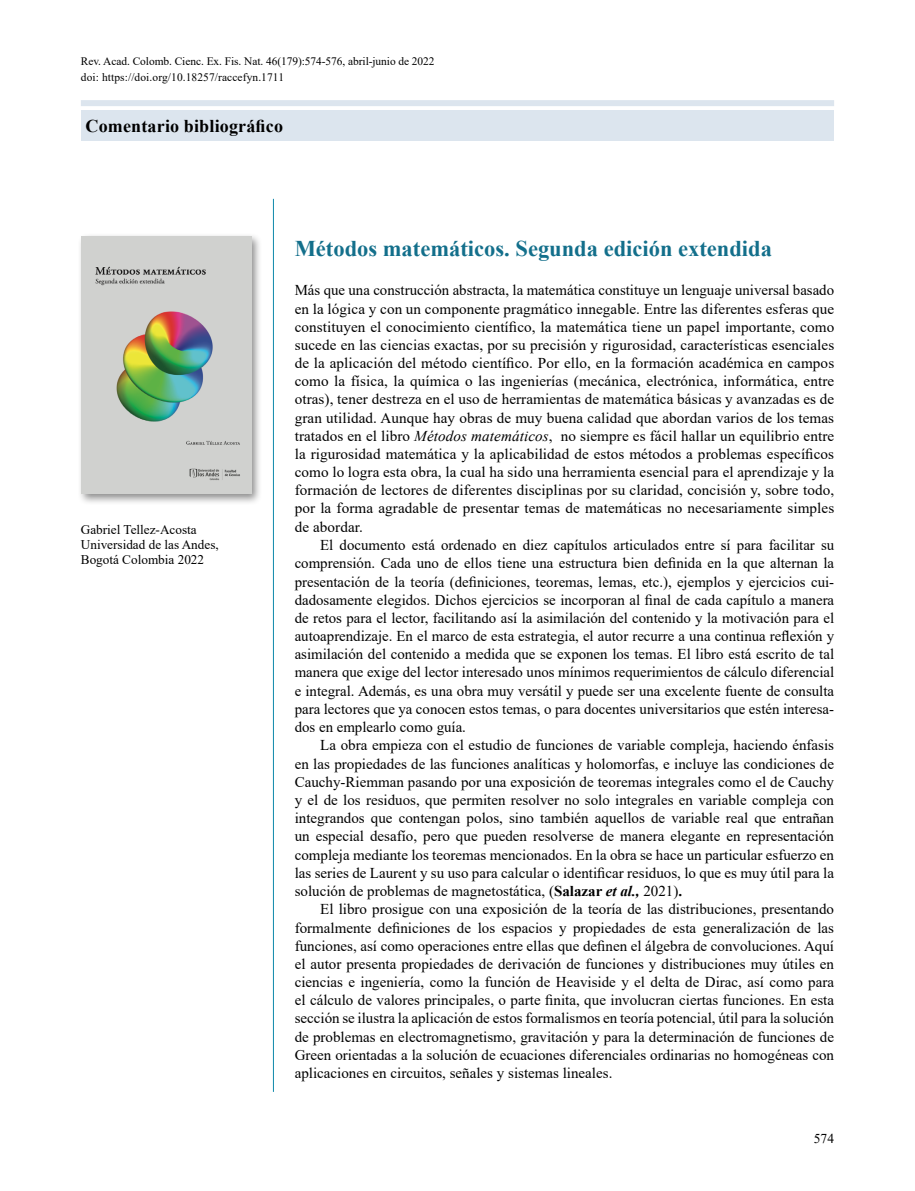
<style>
.page{position:relative;width:915px;height:1191px;background:#fff}
.page>*{position:absolute;margin:0;border:0;box-sizing:border-box;transform-origin:0 0}
.t1{font:700 22.5px "Times New Roman";color:#136f8b}
.t2{font:700 18px "Times New Roman";letter-spacing:.01em;color:#000}
.t3{font:15px/18.1px "Times New Roman";color:#000;text-align:justify}
.t4{font:13.5px "Times New Roman";color:#000}
.t5{font:13.2px/15px "Times New Roman";color:#000}
.t6{font:11.4px/15.3px "Times New Roman";letter-spacing:-.005em;color:#000}
.s1{font-style:italic}
.s2{font-weight:700}
.s3{font-weight:700;font-style:italic}
</style>
<div class="page">
<div style="left:81px;top:100px;width:752px;height:6px;background:#dce5ee"></div>
<div style="left:81px;top:111px;width:752px;height:30px;background:#dce5ee"></div>
<hr style="left:273px;top:199px;width:1px;height:892px;background:#0d88aa">
<div style="left:77px;top:233px;width:185px;height:272px;background:#000;opacity:.45"></div>
<img style="left:81px;top:236px;width:170px;height:257px">
<p class="t6" style="left:81px;top:53px;width:355px">Rev. Acad. Colomb. Cienc. Ex. Fis. Nat. 46(179):574-576, abril-junio de 2022 doi: https://doi.org/10.18257/raccefyn.1711</p>
<p class="t2" style="left:85px;top:113px;width:199px">Comentario bibliográfico</p>
<p class="t5" style="left:81px;top:521px;width:139px">Gabriel Tellez-Acosta<br>Universidad de las Andes,<br>Bogotá Colombia 2022</p>
<h1 class="t1" style="left:294px;top:232px;width:478px">Métodos matemáticos. Segunda edición extendida</h1>
<p class="t3" style="left:294px;top:281px;width:541px">Más que una construcción abstracta, la matemática constituye un lenguaje universal basado en la lógica y con un componente pragmático innegable. Entre las diferentes esferas que constituyen el conocimiento científico, la matemática tiene un papel importante, como sucede en las ciencias exactas, por su precisión y rigurosidad, características esenciales de la aplicación del método científico. Por ello, en la formación académica en campos como la física, la química o las ingenierías (mecánica, electrónica, informática, entre otras), tener destreza en el uso de herramientas de matemática básicas y avanzadas es de gran utilidad. Aunque hay obras de muy buena calidad que abordan varios de los temas tratados en el libro <span class="s1">Métodos matemáticos</span>, no siempre es fácil hallar un equilibrio entre la rigurosidad matemática y la aplicabilidad de estos métodos a problemas específicos como lo logra esta obra, la cual ha sido una herramienta esencial para el aprendizaje y la formación de lectores de diferentes disciplinas por su claridad, concisión y, sobre todo, por la forma agradable de presentar temas de matemáticas no necesariamente simples de abordar.</p>
<p class="t3" style="left:294px;top:535px;width:541px;text-indent:26px">El documento está ordenado en diez capítulos articulados entre sí para facilitar su comprensión. Cada uno de ellos tiene una estructura bien definida en la que alternan la presentación de la teoría (definiciones, teoremas, lemas, etc.), ejemplos y ejercicios cui&shy;dadosamente elegidos. Dichos ejercicios se incorporan al final de cada capítulo a manera de retos para el lector, facilitando así la asimilación del contenido y la motivación para el autoaprendizaje. En el marco de esta estrategia, el autor recurre a una continua reflexión y asimilación del contenido a medida que se exponen los temas. El libro está escrito de tal manera que exige del lector interesado unos mínimos requerimientos de cálculo diferencial e integral. Además, es una obra muy versátil y puede ser una excelente fuente de consulta para lectores que ya conocen estos temas, o para docentes universitarios que estén interesa&shy;dos en emplearlo como guía.</p>
<p class="t3" style="left:294px;top:736px;width:540px;text-indent:26px">La obra empieza con el estudio de funciones de variable compleja, haciendo énfasis en las propiedades de las funciones analíticas y holomorfas, e incluye las condiciones de Cauchy-Riemman pasando por una exposición de teoremas integrales como el de Cauchy y el de los residuos, que permiten resolver no solo integrales en variable compleja con integrandos que contengan polos, sino también aquellos de variable real que entrañan un especial desafío, pero que pueden resolverse de manera elegante en representación compleja mediante los teoremas mencionados. En la obra se hace un particular esfuerzo en las series de Laurent y su uso para calcular o identificar residuos, lo que es muy útil para la solución de problemas de magnetostática, (<span class="s2">Salazar</span> <span class="s3">et al.,</span> 2021)<span class="s2">.</span></p>
<p class="t3" style="left:294px;top:900px;width:540px;text-indent:26px">El libro prosigue con una exposición de la teoría de las distribuciones, presentando formalmente definiciones de los espacios y propiedades de esta generalización de las funciones, así como operaciones entre ellas que definen el álgebra de convoluciones. Aquí el autor presenta propiedades de derivación de funciones y distribuciones muy útiles en ciencias e ingeniería, como la función de Heaviside y el delta de Dirac, así como para el cálculo de valores principales, o parte finita, que involucran ciertas funciones. En esta sección se ilustra la aplicación de estos formalismos en teoría potencial, útil para la solución de problemas en electromagnetismo, gravitación y para la determinación de funciones de Green orientadas a la solución de ecuaciones diferenciales ordinarias no homogéneas con aplicaciones en circuitos, señales y sistemas lineales.</p>
<p class="t4" style="left:813px;top:1128px;width:22px">574</p>
</div>
